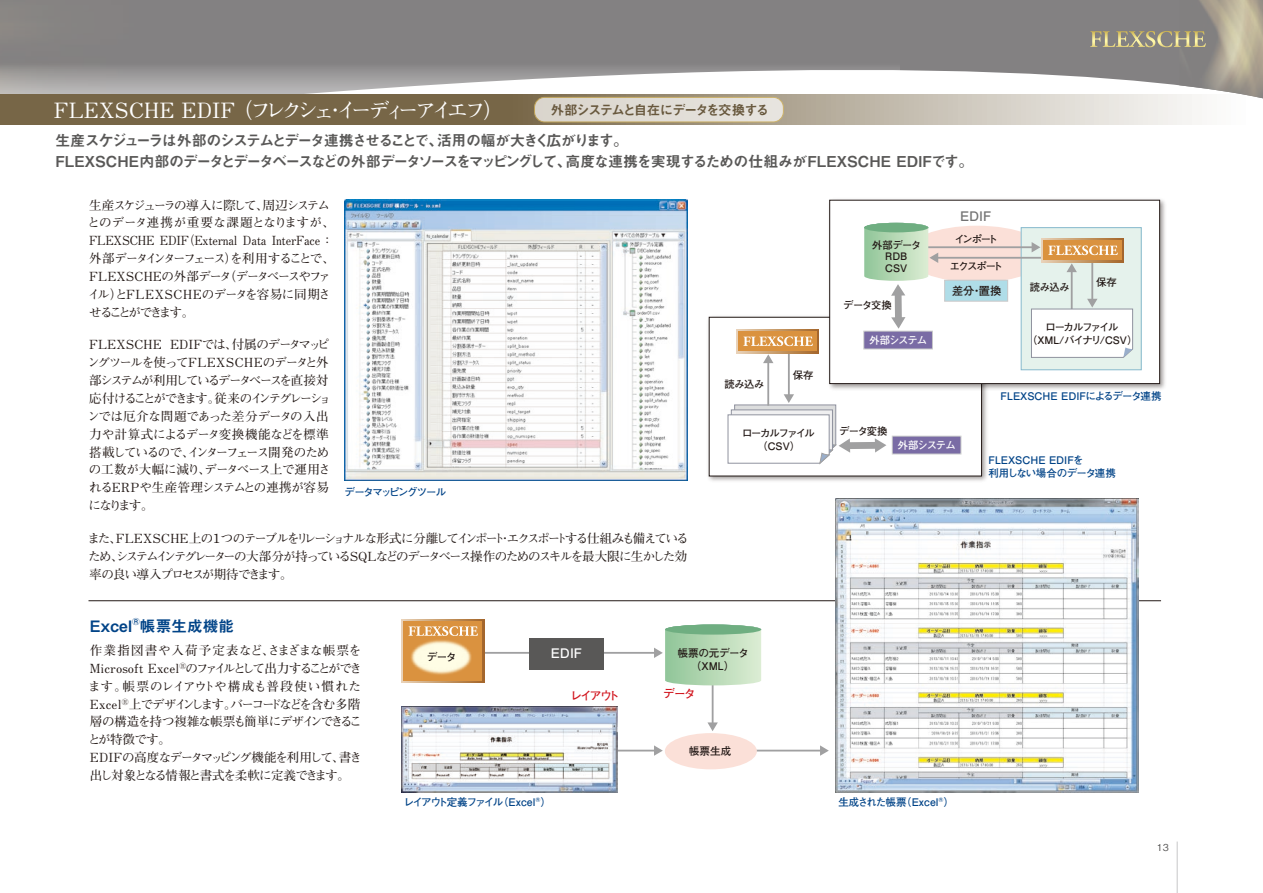
<style>
.page{position:relative;width:1263px;height:893px;background:#fff}
.page>*{position:absolute;margin:0;border:0;box-sizing:border-box;transform-origin:0 0}
.t1{font:700 21px "Futo Min A101 Pr 6 N";letter-spacing:-.155em;color:#fff}
.t2{font:15.75px "Midashi Go Pr 6 N MB31";color:#004387}
.t3{font:15px/21px "Midashi Go Pr 6 N MB31";letter-spacing:-.085em;color:#595857}
.t4{font:13.5px "Midashi Go Pr 6 N MB31";letter-spacing:-.115em;color:#68583d}
.t5{font:700 13.2px "Futo Go B101 Pr 6 N";color:#727272}
.t6{font:700 13.2px "Futo Go B101 Pr 6 N";color:#fff}
.t7{font:700 12.6px/17.9px "Futo Min A101 Pr 6 N";letter-spacing:-.085em;color:#231916}
.t8{font:700 12.6px/17.9px "Futo Min A101 Pr 6 N";letter-spacing:-.065em;color:#231916}
.t9{font:700 12.6px/17.9px "Futo Min A101 Pr 6 N";letter-spacing:-.03em;color:#231916}
.t10{font:700 12.6px/17.9px "Futo Min A101 Pr 6 N";letter-spacing:-.13em;color:#231916}
.t11{font:700 11.7px "Futo Go B101 Pr 6 N";letter-spacing:-.165em;color:#d1131c}
.t12{font:700 11.25px "Futo Go B101 Pr 6 N";color:#231916}
.t13{font:700 10.65px/12.8px "Futo Go B101 Pr 6 N";letter-spacing:-.005em;color:#231916;text-align:center}
.t14{font:700 10.5px/12.8px "Futo Go B101 Pr 6 N";color:#004387}
.t15{font:700 10.5px "Futo Go B101 Pr 6 N";letter-spacing:-.12em;color:#004387}
.t16{font:700 10.5px "Futo Go B101 Pr 6 N";letter-spacing:-.125em;color:#004387}
.t17{font:700 10.35px "Futo Go B101 Pr 6 N";letter-spacing:-.095em;color:#231916}
.t18{font:700 10.35px/13.2px "Futo Go B101 Pr 6 N";letter-spacing:-.115em;color:#231916;text-align:center}
.t19{font:700 10.35px/13.2px "Futo Go B101 Pr 6 N";letter-spacing:-.12em;color:#231916;text-align:center}
.t20{font:700 10.35px "Futo Go B101 Pr 6 N";letter-spacing:-.085em;color:#fff}
.t21{font:700 10.35px/11.6px "Futo Go B101 Pr 6 N";color:#231916;text-align:center}
.t22{font:500 9.6px "Gothic BBB Pr 6 N";color:#595857}
.t23{font:700 6.15px "Futo Go B101 Pr 6 N";color:#004387}
.s1{font-size:10.5px}
</style>
<div class="page">
<img style="left:1179px;top:0;width:84px;height:99px">
<svg style="left:0;top:0;width:899px;height:237px"></svg>
<svg style="left:1090px;top:31px;width:116px;height:16px;background:#a49d82"></svg>
<svg style="left:0;top:95px;width:1245px;height:30px;background:#a39782"></svg>
<div style="left:534px;top:97px;width:249px;height:25px;background:#e0ddd6;border-radius:10px"></div>
<div style="left:534px;top:97px;width:250px;height:25px;border:1px solid #dbb95a;border-radius:10px"></div>
<svg style="left:757px;top:745px;width:72px;height:11px"></svg>
<img style="left:345px;top:200px;width:343px;height:281px">
<div style="left:665px;top:733px;width:92px;height:36px;background:#fbe0d8;border-radius:50%"></div>
<svg style="left:618px;top:745px;width:45px;height:11px"></svg>
<svg style="left:524px;top:626px;width:237px;height:105px"></svg>
<div style="left:665px;top:624px;width:96px;height:11px;background:#6fae81;border-radius:50%"></div>
<img style="left:708px;top:316px;width:279px;height:165px">
<div style="left:709px;top:317px;width:272px;height:159px;background:#fff"></div>
<img style="left:825px;top:196px;width:340px;height:194px">
<div style="left:830px;top:200px;width:329px;height:184px;background:#fff"></div>
<div style="left:1021px;top:228px;width:120px;height:142px;background:#e5f2ec"></div>
<svg style="left:727px;top:223px;width:406px;height:241px"></svg>
<div style="left:945px;top:280px;width:63px;height:21px;background:#afdde8"></div>
<div style="left:944px;top:280px;width:64px;height:22px;border:1px solid #c9cacb"></div>
<div style="left:864px;top:331px;width:68px;height:18px;background:#7a6ca5"></div>
<div style="left:863px;top:331px;width:70px;height:18px;border:1px solid #c9cacb"></div>
<hr style="left:88px;top:600px;width:1073px;height:1px;background:#231916">
<img style="left:402px;top:707px;width:216px;height:86px">
<img style="left:835px;top:499px;width:303px;height:293px">
<img style="left:359px;top:600px;width:165px;height:126px">
<div style="left:529px;top:639px;width:74px;height:31px;background:#595857"></div>
<hr style="left:1177px;top:841px;width:1px;height:52px;background:#c9cacb">
<h1 class="t1" style="left:54px;top:93px;width:452px">FLEXSCHE EDIF （フレクシェ・イーディーアイエフ）</h1>
<p class="t4" style="left:551px;top:99px;width:220px">外部システムと自在にデータを交換する</p>
<p class="t3" style="left:55px;top:129px;width:920px">生産スケジューラは外部のシステムとデータ連携させることで、活用の幅が大きく広がります。<br>FLEXSCHE内部のデータとデータベースなどの外部データソースをマッピングして、高度な連携を実現するための仕組みがFLEXSCHE EDIFです。</p>
<p class="t9" style="left:87px;top:195px;width:249px">生産スケジューラの導入に際して、周辺システムとのデータ連携が重要な課題となりますが、<br>FLEXSCHE EDIF（External Data InterFace ：外部データインターフェース）を利用することで、<br>FLEXSCHEの外部データ（データベースやファイル）とFLEXSCHEのデータを容易に同期させることができます。</p>
<p class="t7" style="left:88px;top:335px;width:245px">FLEXSCHE EDIFでは、付属のデータマッピングツールを使ってFLEXSCHEのデータと外部システムが利用しているデータベースを直接対応付けることができます。従来のインテグレーションでは厄介な問題であった差分データの入出力や計算式によるデータ変換機能などを標準搭載しているので、インターフェース開発のための工数が大幅に減り、データベース上で運用されるERPや生産管理システムとの連携が容易になります。</p>
<p class="t10" style="left:88px;top:529px;width:603px">また、FLEXSCHE上の１つのテーブルをリレーショナルな形式に分離してインポート・エクスポートする仕組みも備えているため、システムインテグレーターの大部分が持っているSQLなどのデータベース操作のためのスキルを最大限に生かした効率の良い導入プロセスが期待できます。</p>
<p class="t16" style="left:345px;top:484px;width:103px">データマッピングツール</p>
<p class="t21" style="left:872px;top:238px;width:51px">外部データ<br>RDB<br>CSV</p>
<p class="t17" style="left:844px;top:297px;width:50px">データ交換</p>
<p class="t20" style="left:869px;top:332px;width:59px">外部システム</p>
<p class="t5" style="left:960px;top:206px;width:33px">EDIF</p>
<p class="t17" style="left:954px;top:230px;width:45px">インポート</p>
<p class="t17" style="left:950px;top:258px;width:55px">エクスポート</p>
<p class="t12" style="left:952px;top:282px;width:51px">差分・置換</p>
<p class="t17" style="left:1030px;top:279px;width:42px">読み込み</p>
<p class="t17" style="left:1096px;top:273px;width:22px">保存</p>
<p class="t18" style="left:1027px;top:320px;width:112px">ローカルファイル（XML/バイナリ/CSV）</p>
<p class="t17" style="left:793px;top:367px;width:22px">保存</p>
<p class="t17" style="left:724px;top:376px;width:42px">読み込み</p>
<p class="t19" style="left:742px;top:426px;width:74px">ローカルファイル（CSV）</p>
<p class="t20" style="left:898px;top:437px;width:59px">外部システム</p>
<p class="t17" style="left:839px;top:423px;width:50px">データ変換</p>
<p class="t14" style="left:1000px;top:389px;width:162px">FLEXSCHE EDIFによるデータ連携</p>
<p class="t14" style="left:988px;top:453px;width:129px">FLEXSCHE EDIFを<br>利用しない場合のデータ連携</p>
<p class="t2" style="left:90px;top:613px;width:146px">Excel<sup>®</sup>帳票生成機能</p>
<p class="t8" style="left:88px;top:641px;width:275px">作業指図書や入荷予定表など、さまざまな帳票を<br>Microsoft Excel<sup>®</sup>のファイルとして出力することができます。帳票のレイアウトや構成も普段使い慣れた<br>Excel<sup>®</sup>上でデザインします。バーコードなどを含む多階層の構造を持つ複雑な帳票も簡単にデザインできることが特徴です。<br>EDIFの高度なデータマッピング機能を利用して、書き出し対象となる情報と書式を柔軟に定義できます。</p>
<p class="t13" style="left:677px;top:647px;width:73px">帳票の元データ（XML）</p>
<p class="t13" style="left:427px;top:650px;width:31px">データ</p>
<p class="t6" style="left:551px;top:643px;width:33px">EDIF</p>
<p class="t11" style="left:570px;top:686px;width:51px">レイアウト</p>
<p class="t11" style="left:663px;top:684px;width:34px">データ</p>
<p class="t13" style="left:689px;top:744px;width:44px">帳票生成</p>
<p class="t15" style="left:404px;top:793px;width:149px">レイアウト定義ファイル（Excel<sup>®</sup>）</p>
<p class="t23" style="left:938px;top:795px;width:17px">®<span class="s1">）</span></p>
<p class="t14" style="left:838px;top:795px;width:102px">生成された帳票（Excel</p>
<p class="t22" style="left:1157px;top:840px;width:14px">13</p>
</div>
